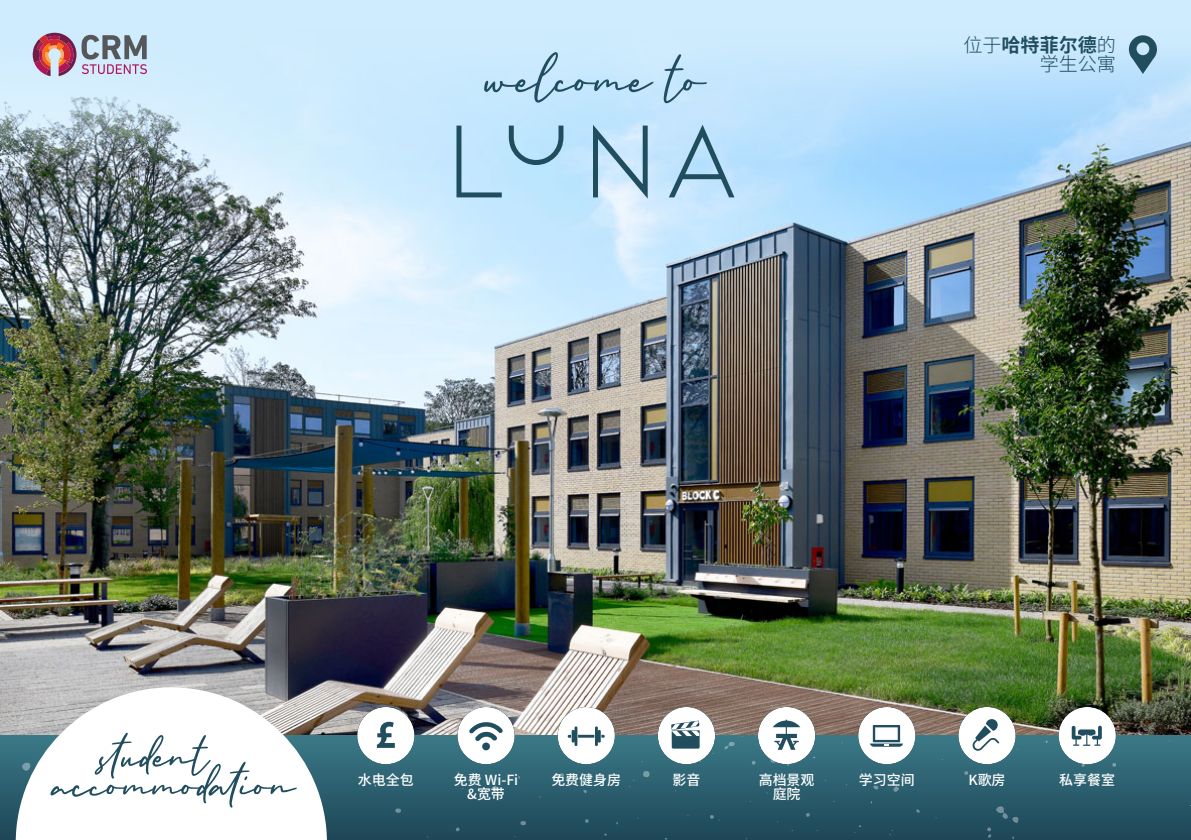
<style>
.page{position:relative;width:1191px;height:840px;background:#fff}
.page>*{position:absolute;margin:0;border:0;box-sizing:border-box;transform-origin:0 0}
.t1{font:61.2px "England Signature";color:#214e5f}
.t2{font:300 19px/19px "Source Han Sans CN";color:#214e5f;text-align:right}
.t3{font:500 14px/14px "Source Han Sans CN";color:#fff;text-align:center}
.s1{font-weight:700}
.s2{color:#fff}
</style>
<div class="page">
<div style="left:0;top:0;width:1191px;height:839px;background:#cfecfe"></div>
<img style="left:0;top:32px;width:1191px;height:703px">
<div style="left:0;top:735px;width:1191px;height:104px;background:linear-gradient(to bottom,#3c7a88,#1d4758)"></div>
<svg style="left:643px;top:770px;width:7px;height:6px"></svg>
<svg style="left:491px;top:785px;width:6px;height:6px"></svg>
<svg style="left:520px;top:820px;width:6px;height:4px"></svg>
<svg style="left:893px;top:785px;width:6px;height:6px"></svg>
<svg style="left:395px;top:808px;width:6px;height:4px"></svg>
<svg style="left:964px;top:770px;width:4px;height:4px"></svg>
<svg style="left:455px;top:826px;width:4px;height:5px"></svg>
<svg style="left:806px;top:812px;width:3px;height:4px"></svg>
<svg style="left:585px;top:818px;width:4px;height:4px"></svg>
<svg style="left:560px;top:772px;width:4px;height:4px"></svg>
<svg style="left:802px;top:774px;width:3px;height:4px"></svg>
<svg style="left:1067px;top:778px;width:3px;height:4px"></svg>
<svg style="left:724px;top:741px;width:10px;height:8px"></svg>
<svg style="left:916px;top:808px;width:4px;height:4px"></svg>
<svg style="left:583px;top:789px;width:4px;height:4px"></svg>
<svg style="left:987px;top:805px;width:31px;height:34px"></svg>
<svg style="left:854px;top:824px;width:7px;height:8px"></svg>
<svg style="left:889px;top:829px;width:4px;height:6px"></svg>
<svg style="left:710px;top:814px;width:10px;height:6px"></svg>
<svg style="left:629px;top:779px;width:5px;height:7px"></svg>
<svg style="left:866px;top:781px;width:12px;height:8px"></svg>
<svg style="left:82px;top:35px;width:65px;height:39px"></svg>
<svg style="left:33px;top:33px;width:43px;height:43px"></svg>
<svg style="left:1128px;top:35px;width:29px;height:39px"></svg>
<svg style="left:16px;top:687px;width:311px;height:152px;background:#e6e9ea"></svg>
<svg style="left:357px;top:706px;width:57px;height:57px;background:#c5ced1"></svg>
<svg style="left:658px;top:706px;width:57px;height:57px;background:#b8c2c5"></svg>
<svg style="left:457px;top:706px;width:58px;height:57px;background:#c9d3d6"></svg>
<svg style="left:751px;top:706px;width:64px;height:59px;background:#b6c0c2"></svg>
<svg style="left:557px;top:706px;width:58px;height:57px;background:#cfd6d8"></svg>
<svg style="left:858px;top:706px;width:57px;height:57px;background:#c9d0d1"></svg>
<svg style="left:484px;top:52px;width:169px;height:52px"></svg>
<svg style="left:663px;top:54px;width:44px;height:50px"></svg>
<svg style="left:456px;top:125px;width:46px;height:72px"></svg>
<svg style="left:509px;top:125px;width:54px;height:40px"></svg>
<svg style="left:593px;top:125px;width:54px;height:73px"></svg>
<svg style="left:669px;top:125px;width:65px;height:72px"></svg>
<svg style="left:958px;top:706px;width:60px;height:57px;background:#becac6"></svg>
<svg style="left:1058px;top:706px;width:58px;height:60px;background:#b6c2c3"></svg>
<h2 class="t2" style="left:963px;top:36px;width:154px">位于<span class="s1">哈特菲尔德</span>的学生公寓</h2>
<h1 class="t1" style="left:97px;top:718px;width:150px">student <span class="s2">.</span></h1>
<h1 class="t1" style="left:51px;top:747px;width:243px">accommodation</h1>
<p class="t3" style="left:358px;top:773px;width:57px">水电全包</p>
<p class="t3" style="left:454px;top:773px;width:66px">免费 Wi-Fi</p>
<p class="t3" style="left:672px;top:773px;width:29px">影音</p>
<p class="t3" style="left:551px;top:773px;width:71px">免费健身房</p>
<p class="t3" style="left:859px;top:773px;width:57px">学习空间</p>
<p class="t3" style="left:968px;top:773px;width:39px">K歌房</p>
<p class="t3" style="left:1059px;top:773px;width:57px">私享餐室</p>
<p class="t3" style="left:758px;top:773px;width:57px">高档景观庭院</p>
<p class="t3" style="left:467px;top:787px;width:39px">&amp;宽带</p>
</div>
